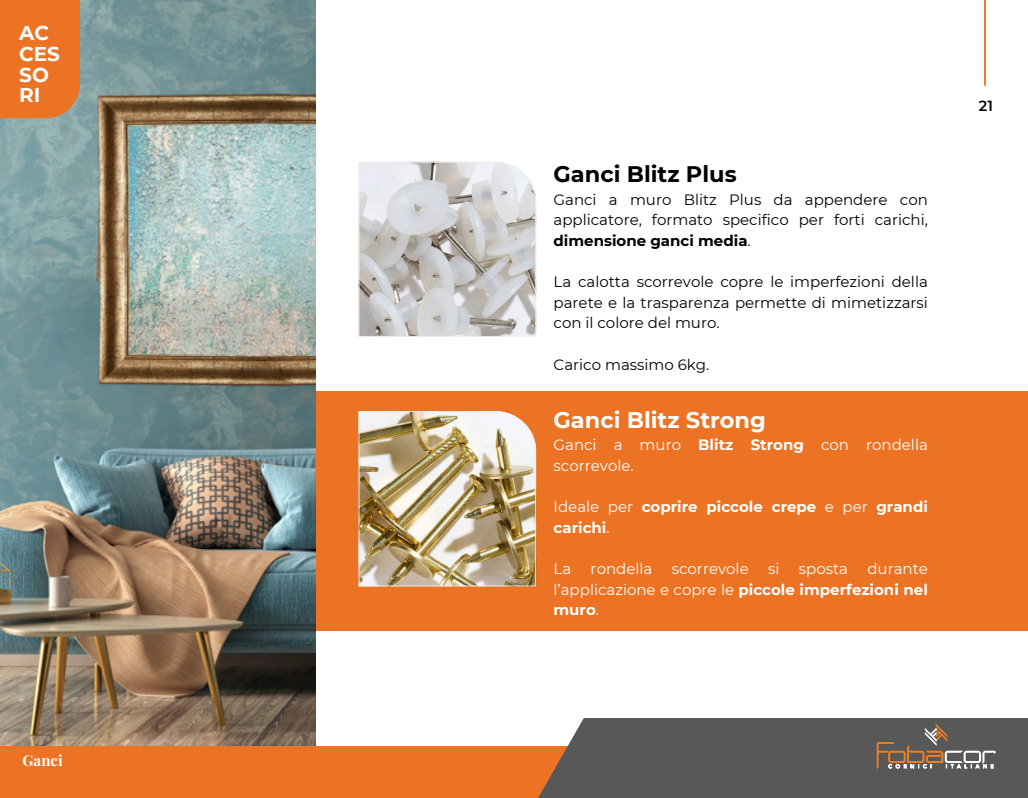
<style>
.page{position:relative;width:1028px;height:798px;background:#fff}
.page>*{position:absolute;margin:0;border:0;box-sizing:border-box;transform-origin:0 0}
.t1{font:700 22.5px "Montserrat";color:#fff}
.t2{font:700 22.5px "Montserrat";color:#000}
.t3{font:700 20px/20.6px "Montserrat";color:#fff}
.t4{font:15px/20.6px "Montserrat";color:#000;text-align:justify}
.t5{font:15px/20.6px "Montserrat";color:#fff}
.t6{font:700 15px/20.6px "Montserrat";color:#fff}
.t7{font:700 15px "Playfair Display";color:#fff}
.t8{font:600 14.62px "Montserrat";color:#000}
.s1{font-weight:700}
.s2{font-weight:400}
</style>
<div class="page">
<div style="left:266px;top:391px;width:762px;height:240px;background:#eb7323"></div>
<img style="left:0;top:0;width:315px;height:746px">
<div style="left:584px;top:718px;width:444px;height:80px;background:#585858"></div>
<svg style="left:877px;top:724px;width:118px;height:44px"></svg>
<hr style="left:984px;top:0;width:1px;height:86px;background:#eb7323">
<div style="left:0;top:0;width:80px;height:118px;background:#eb7323"></div>
<div style="left:0;top:746px;width:599px;height:52px;background:#eb7323"></div>
<svg style="left:538px;top:718px;width:61px;height:80px"></svg>
<svg style="left:358px;top:162px;width:178px;height:175px;background:#cbcac9"></svg>
<img style="left:358px;top:411px;width:178px;height:175px">
<h2 class="t3" style="left:19px;top:23px;width:42px">AC<br>CES<br>SO<br>RI</h2>
<p class="t7" style="left:23px;top:750px;width:42px">Ganci</p>
<h1 class="t2" style="left:553px;top:160px;width:184px">Ganci Blitz Plus</h1>
<p class="t4" style="left:553px;top:189px;width:376px">Ganci a muro Blitz Plus da appendere con applicatore, formato specifico per forti carichi, <span class="s1">dimensione ganci media</span>.</p>
<p class="t4" style="left:553px;top:271px;width:376px">La calotta scorrevole copre le imperfezioni della parete e la trasparenza permette di mimetizzarsi con il colore del muro.</p>
<p class="t4" style="left:553px;top:354px;width:157px">Carico massimo 6kg.</p>
<h1 class="t1" style="left:553px;top:406px;width:214px">Ganci Blitz Strong</h1>
<p class="t5" style="left:553px;top:435px;width:376px">Ganci a muro <span class="s1">Blitz Strong</span> con rondella scorrevole.</p>
<p class="t6" style="left:553px;top:496px;width:376px"><span class="s2">Ideale per</span> coprire piccole crepe <span class="s2">e per</span> grandi carichi<span class="s2">.</span></p>
<p class="t5" style="left:553px;top:558px;width:19px">La</p>
<p class="t5" style="left:590px;top:558px;width:63px">rondella</p>
<p class="t5" style="left:671px;top:558px;width:78px">scorrevole</p>
<p class="t5" style="left:768px;top:558px;width:13px">si</p>
<p class="t5" style="left:798px;top:558px;width:51px">sposta</p>
<p class="t5" style="left:553px;top:558px;width:376px;text-align:justify;text-indent:314px">durante l’applicazione e copre le <span class="s1">piccole imperfezioni nel muro</span>.</p>
<p class="t8" style="left:978px;top:97px;width:16px">21</p>
</div>
